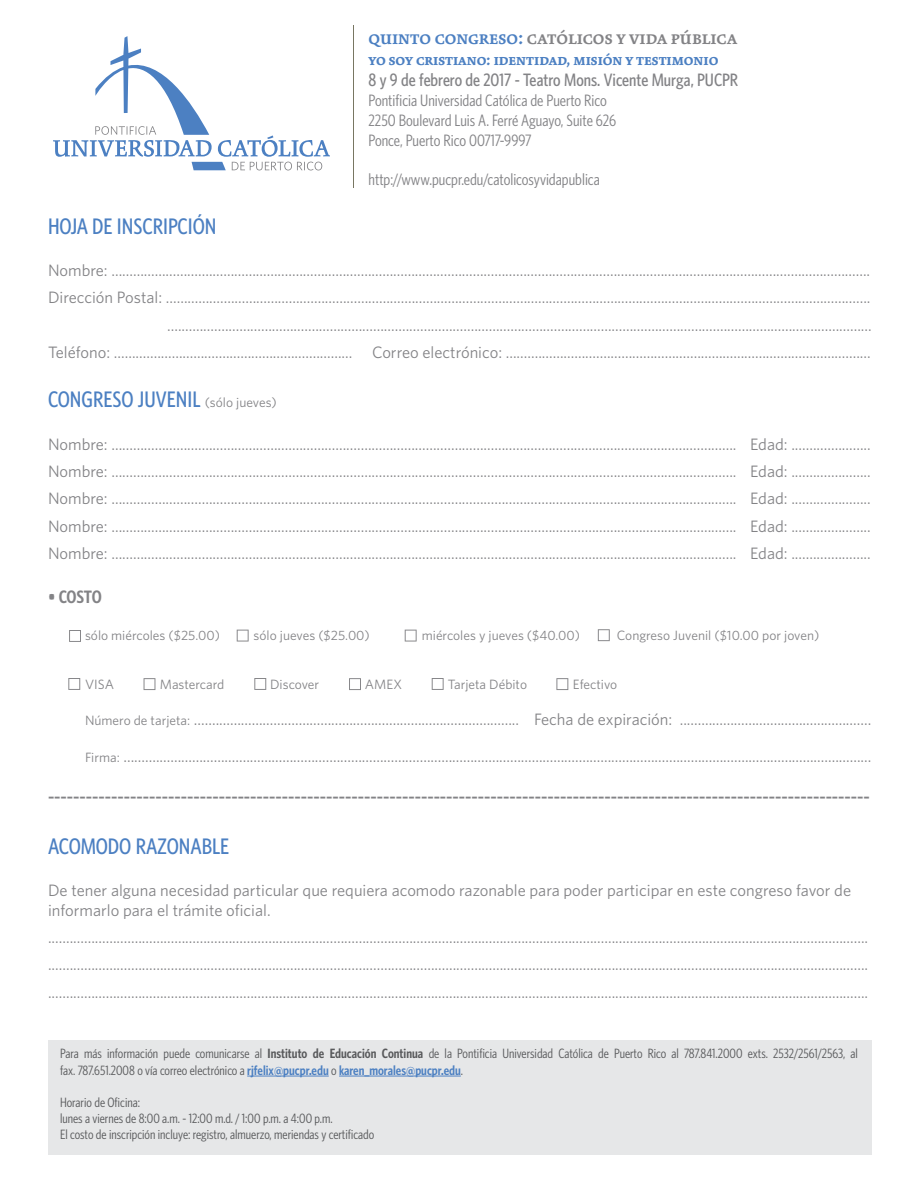
<style>
.page{position:relative;width:918px;height:1188px;background:#fff}
.page>*{position:absolute;margin:0;border:0;box-sizing:border-box;transform-origin:0 0}
.t1{font:500 22.5px "Whitney Condensed";color:#838386}
.t2{font:500 22.5px "Whitney Condensed";color:#4c80c2}
.t3{font:600 21px "Kinesis Pro 3";color:#838386}
.t4{font:500 18px "Whitney Condensed";color:#838386}
.t5{font:600 18px "Whitney Condensed";letter-spacing:-.015em;color:#838386}
.t6{font:700 17.25px "Kinesis Pro 3";color:#4c80c2}
.t7{font:16.5px/27.3px "Whitney";color:#838386;text-align:justify}
.t8{font:16.5px/19.8px "Whitney Condensed";color:#838386}
.t9{font:13.5px/16.2px "Whitney Condensed";color:#58595b}
.t10{font:13.5px "Whitney";color:#838386}
.s1{color:#4c80c2}
.s2{font-family:"Whitney";font-weight:400;font-size:13.5px;color:#838386}
.s3{font-size:13.5px}
.s4{font-weight:600}
.s5{font-weight:600;color:#4c80c2}
</style>
<div class="page">
<div style="left:48px;top:1040px;width:824px;height:115px;background:#e6e7e8"></div>
<hr style="left:247px;top:1076px;width:82px;height:1px;background:#4c80c2">
<hr style="left:339px;top:1076px;width:122px;height:1px;background:#4c80c2">
<svg style="left:53px;top:36px;width:277px;height:134px"></svg>
<hr style="left:354px;top:25px;width:1px;height:163px;background:#787662">
<svg style="left:69px;top:630px;width:12px;height:12px"></svg>
<svg style="left:237px;top:630px;width:12px;height:12px"></svg>
<svg style="left:405px;top:630px;width:12px;height:12px"></svg>
<svg style="left:598px;top:629px;width:12px;height:12px"></svg>
<svg style="left:68px;top:678px;width:12px;height:12px"></svg>
<svg style="left:144px;top:678px;width:11px;height:12px"></svg>
<svg style="left:254px;top:678px;width:12px;height:12px"></svg>
<svg style="left:349px;top:678px;width:12px;height:12px"></svg>
<svg style="left:432px;top:678px;width:12px;height:12px"></svg>
<svg style="left:556px;top:678px;width:12px;height:12px"></svg>
<p class="t3" style="left:369px;top:25px;width:370px"><span class="s1">quinto congreso:</span> católicos y vida pública</p>
<p class="t6" style="left:369px;top:49px;width:351px">yo soy cristiano: identidad, misión y testimonio</p>
<p class="t4" style="left:369px;top:69px;width:371px">8 y 9 de febrero de 2017 - Teatro Mons. Vicente Murga, PUCPR</p>
<p class="t8" style="left:369px;top:90px;width:249px">Pontificia Universidad Católica de Puerto Rico<br>2250 Boulevard Luis A. Ferré Aguayo, Suite 626<br>Ponce, Puerto Rico 00717-9997</p>
<p class="t8" style="left:369px;top:169px;width:233px">http://www.pucpr.edu/catolicosyvidapublica</p>
<h1 class="t2" style="left:48px;top:212px;width:170px">HOJA DE INSCRIPCIÓN</h1>
<p class="t7" style="left:48px;top:256px;width:825px;text-align:right">Nombre: ..................................................................................................................................................................................................................<br>Dirección Postal: ................................................................................................................................................................................................... ...................................................................................................................................................................................................<br>Teléfono: .................................................................. Correo electrónico: .....................................................................................................</p>
<h1 class="t2" style="left:48px;top:386px;width:230px">CONGRESO JUVENIL <span class="s2">(sólo jueves)</span></h1>
<p class="t7" style="left:48px;top:430px;width:824px">Nombre: ............................................................................................................................................................................. Edad: ......................<br>Nombre: ............................................................................................................................................................................. Edad: ......................<br>Nombre: ............................................................................................................................................................................. Edad: ......................<br>Nombre: ............................................................................................................................................................................. Edad: ......................<br>Nombre: ............................................................................................................................................................................. Edad: ......................</p>
<p class="t5" style="left:48px;top:586px;width:55px">• COSTO</p>
<p class="t10" style="left:85px;top:626px;width:137px">sólo miércoles ($25.00)</p>
<p class="t10" style="left:254px;top:626px;width:118px">sólo jueves ($25.00)</p>
<p class="t10" style="left:422px;top:626px;width:160px">miércoles y jueves ($40.00)</p>
<p class="t10" style="left:617px;top:626px;width:204px">Congreso Juvenil ($10.00 por joven)</p>
<p class="t10" style="left:85px;top:675px;width:30px">VISA</p>
<p class="t10" style="left:160px;top:675px;width:66px">Mastercard</p>
<p class="t10" style="left:270px;top:675px;width:51px">Discover</p>
<p class="t10" style="left:365px;top:675px;width:38px">AMEX</p>
<p class="t10" style="left:448px;top:675px;width:81px">Tarjeta Débito</p>
<p class="t10" style="left:573px;top:675px;width:46px">Efectivo</p>
<p class="t7" style="left:85px;top:706px;width:788px"><span class="s3">Número de tarjeta:</span> .......................................................................................... Fecha de expiración: .....................................................</p>
<p class="t7" style="left:85px;top:742px;width:788px"><span class="s3">Firma:</span> ...............................................................................................................................................................................................................</p>
<h1 class="t1" style="left:48px;top:782px;width:823px">----------------------------------------------------------------------------------------------------------------------------------</h1>
<h1 class="t2" style="left:48px;top:832px;width:183px">ACOMODO RAZONABLE</h1>
<p class="t7" style="left:48px;top:880px;width:805px;line-height:19.8px">De tener alguna necesidad particular que requiera acomodo razonable para poder participar en este congreso favor de informarlo para el trámite oficial.</p>
<p class="t7" style="left:48px;top:923px;width:822px">................................................................................................................................................................................................................................... ................................................................................................................................................................................................................................... ...................................................................................................................................................................................................................................</p>
<p class="t9" style="left:60px;top:1045px;width:800px">Para más información puede comunicarse al <span class="s4">Instituto de Educación Continua</span> de la Pontificia Universidad Católica de Puerto Rico al 787.841.2000 exts. 2532/2561/2563, al fax. 787.651.2008 o vía correo electrónico a <span class="s5">rjfelix@pucpr.edu</span> o <span class="s5">karen_morales@pucpr.edu</span>.</p>
<p class="t9" style="left:60px;top:1094px;width:316px">Horario de Oficina:<br>lunes a viernes de 8:00 a.m. - 12:00 m.d. / 1:00 p.m. a 4:00 p.m.<br>El costo de inscripción incluye: registro, almuerzo, meriendas y certificado</p>
</div>
